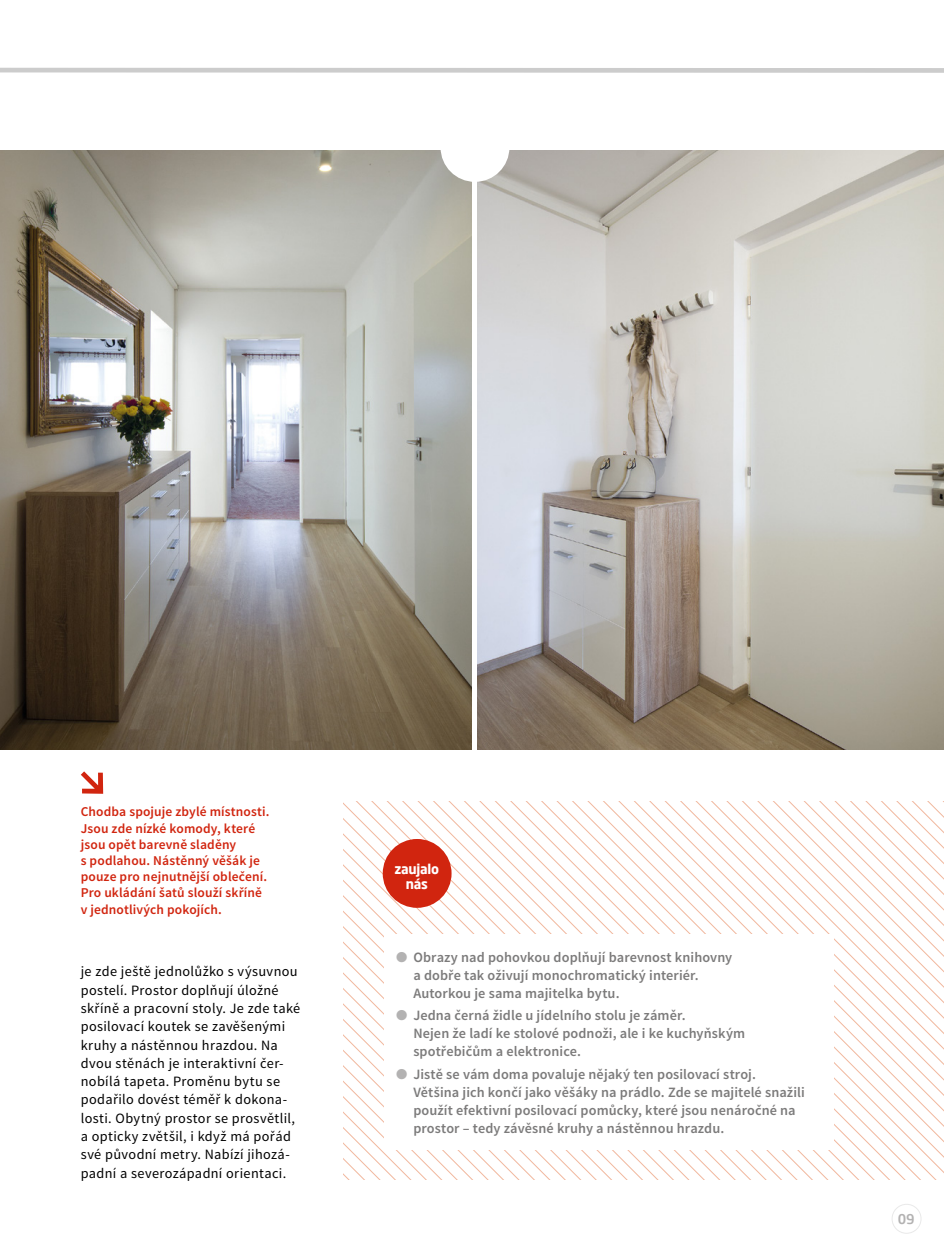
<style>
.page{position:relative;width:944px;height:1255px;background:#fff}
.page>*{position:absolute;margin:0;border:0;box-sizing:border-box;transform-origin:0 0}
.t1{font:600 14.25px/18px "Source Sans Pro";letter-spacing:.005em;color:#7c7b7b}
.t2{font:14.25px/18.3px "Source Sans Pro";letter-spacing:.025em;color:#000}
.t3{font:600 13.5px/16.2px "Source Sans Pro";letter-spacing:.01em;color:#d1250f}
.t4{font:700 13.5px/15px "Neo Sans Pro";letter-spacing:-.02em;color:#fff;text-align:center}
.t5{font:500 13.5px "Neo Sans Pro";color:#b3b2b2}
.s1{color:#b3b2b2}
</style>
<div class="page">
<img style="left:1px;top:150px;width:471px;height:599px">
<div style="left:0;top:68px;width:944px;height:5px;background:#ccc"></div>
<img style="left:0;top:150px;width:1px;height:599px">
<svg style="left:343px;top:801px;width:601px;height:378px"></svg>
<div style="left:384px;top:934px;width:449px;height:215px;background:#fff"></div>
<div style="left:383px;top:839px;width:69px;height:68px;background:#d1250f;border-radius:50%"></div>
<img style="left:477px;top:150px;width:467px;height:599px">
<div style="left:441px;top:113px;width:68px;height:69px;background:#fff;border-radius:50%"></div>
<div style="left:892px;top:1203px;width:29px;height:30px;border:1px solid #e9e9e9;border-radius:50%"></div>
<svg style="left:81px;top:771px;width:22px;height:22px"></svg>
<p class="t3" style="left:81px;top:804px;width:190px">Chodba spojuje zbylé místnosti.<br>Jsou zde nízké komody, které jsou opět barevně sladěny<br>s podlahou. Nástěnný věšák je pouze pro nejnutnější oblečení.<br>Pro ukládání šatů slouží skříně v jednotlivých pokojích.</p>
<p class="t2" style="left:81px;top:962px;width:221px">je zde ještě jednolůžko s výsuvnou postelí. Prostor doplňují úložné skříně a pracovní stoly. Je zde také posilovací koutek se zavěšenými kruhy a nástěnnou hrazdou. Na dvou stěnách je interaktivní čer&shy;nobílá tapeta. Proměnu bytu se podařilo dovést téměř k dokona&shy;losti. Obytný prostor se prosvětlil, a opticky zvětšil, i když má pořád své původní metry. Nabízí jihozá&shy;padní a severozápadní orientaci.</p>
<p class="t4" style="left:394px;top:861px;width:46px">zaujalo nás</p>
<p class="t1" style="left:413px;top:948px;width:321px;text-indent:-17px"><span class="s1">●</span> Obrazy nad pohovkou doplňují barevnost knihovny a dobře tak oživují monochromatický interiér.<br>Autorkou je sama majitelka bytu.</p>
<p class="t1" style="left:413px;top:1007px;width:333px;text-indent:-17px"><span class="s1">●</span> Jedna černá židle u jídelního stolu je záměr.<br>Nejen že ladí ke stolové podnoži, ale i ke kuchyňským spotřebičům a elektronice.</p>
<p class="t1" style="left:413px;top:1065px;width:393px;text-indent:-17px"><span class="s1">●</span> Jistě se vám doma povaluje nějaký ten posilovací stroj.<br>Většina jich končí jako věšáky na prádlo. Zde se majitelé snažili použít efektivní posilovací pomůcky, které jsou nenáročné na prostor – tedy závěsné kruhy a nástěnnou hrazdu.</p>
<p class="t5" style="left:898px;top:1210px;width:18px">09</p>
</div>
